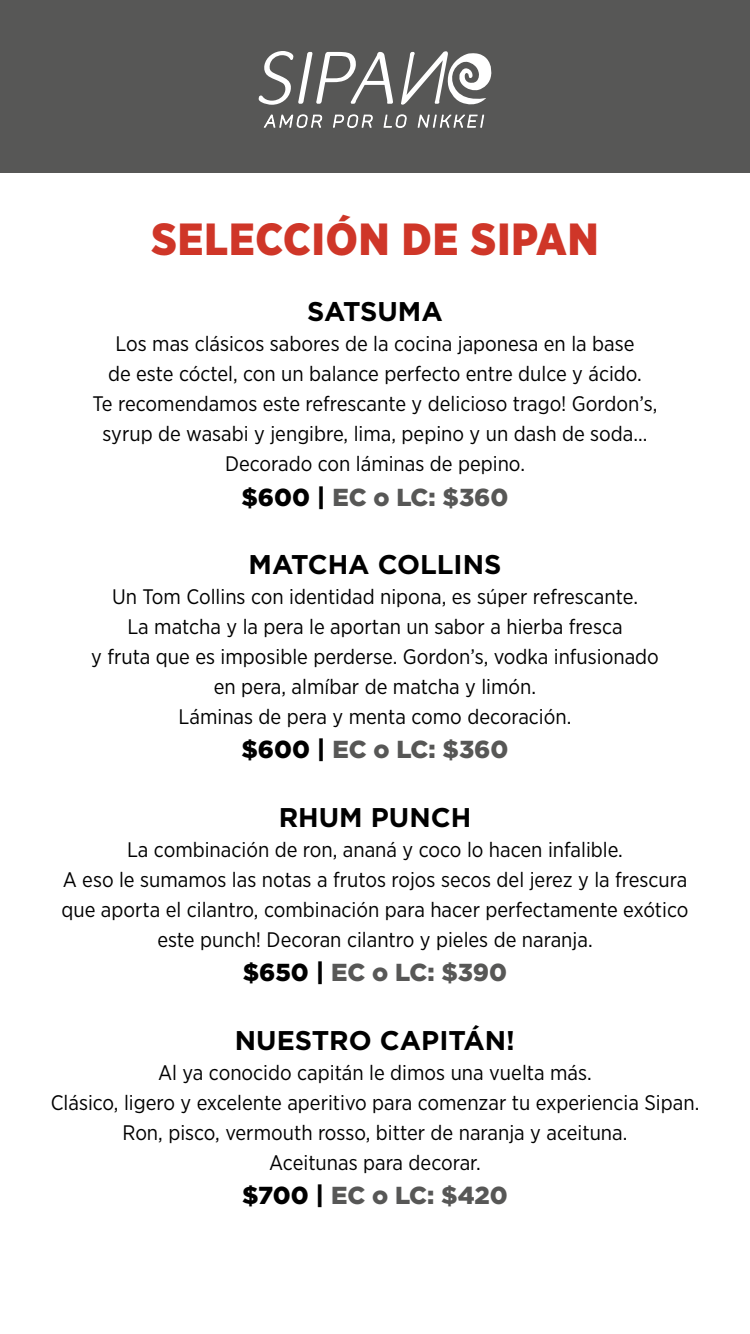
<style>
.page{position:relative;width:750px;height:1334px;background:#fff}
.page>*{position:absolute;margin:0;border:0;box-sizing:border-box;transform-origin:0 0}
.t1{font:900 45px "Gotham Narrow";letter-spacing:.02em;color:#cf3628}
.t2{font:700 27px "Gotham";color:#000}
.t3{font:900 24.6px "Gotham";color:#575756}
.t4{font:21px/30px "Gotham Narrow";color:#000;text-align:center}
.s1{color:#000}
</style>
<div class="page">
<div style="left:0;top:0;width:750px;height:172px;background:#575756"></div>
<svg style="left:258px;top:51px;width:234px;height:77px"></svg>
<h1 class="t1" style="left:152px;top:209px;width:448px">SELECCIÓN DE SIPAN</h1>
<p class="t2" style="left:307px;top:294px;width:137px">SATSUMA</p>
<p class="t4" style="left:93px;top:328px;width:566px">Los mas clásicos sabores de la cocina japonesa en la base<br>de este cóctel, con un balance perfecto entre dulce y ácido.<br>Te recomendamos este refrescante y delicioso trago! Gordon’s, syrup de wasabi y jengibre, lima, pepino y un dash de soda...<br>Decorado con láminas de pepino.</p>
<p class="t3" style="left:242px;top:480px;width:268px"><span class="s1">$600 |</span> EC o LC: $360</p>
<p class="t2" style="left:249px;top:547px;width:254px">MATCHA COLLINS</p>
<p class="t4" style="left:91px;top:581px;width:569px">Un Tom Collins con identidad nipona, es súper refrescante.<br>La matcha y la pera le aportan un sabor a hierba fresca<br>y fruta que es imposible perderse. Gordon’s, vodka infusionado en pera, almíbar de matcha y limón.<br>Láminas de pera y menta como decoración.</p>
<p class="t3" style="left:242px;top:733px;width:268px"><span class="s1">$600 |</span> EC o LC: $360</p>
<p class="t2" style="left:279px;top:800px;width:194px">RHUM PUNCH</p>
<p class="t4" style="left:61px;top:834px;width:629px">La combinación de ron, ananá y coco lo hacen infalible.<br>A eso le sumamos las notas a frutos rojos secos del jerez y la frescura que aporta el cilantro, combinación para hacer perfectamente exótico este punch! Decoran cilantro y pieles de naranja.</p>
<p class="t3" style="left:243px;top:956px;width:266px"><span class="s1">$650 |</span> EC o LC: $390</p>
<p class="t2" style="left:235px;top:1023px;width:282px">NUESTRO CAPITÁN!</p>
<p class="t4" style="left:51px;top:1057px;width:650px">Al ya conocido capitán le dimos una vuelta más.<br>Clásico, ligero y excelente aperitivo para comenzar tu experiencia Sipan.<br>Ron, pisco, vermouth rosso, bitter de naranja y aceituna.<br>Aceitunas para decorar.</p>
<p class="t3" style="left:242px;top:1179px;width:267px"><span class="s1">$700 |</span> EC o LC: $420</p>
</div>
